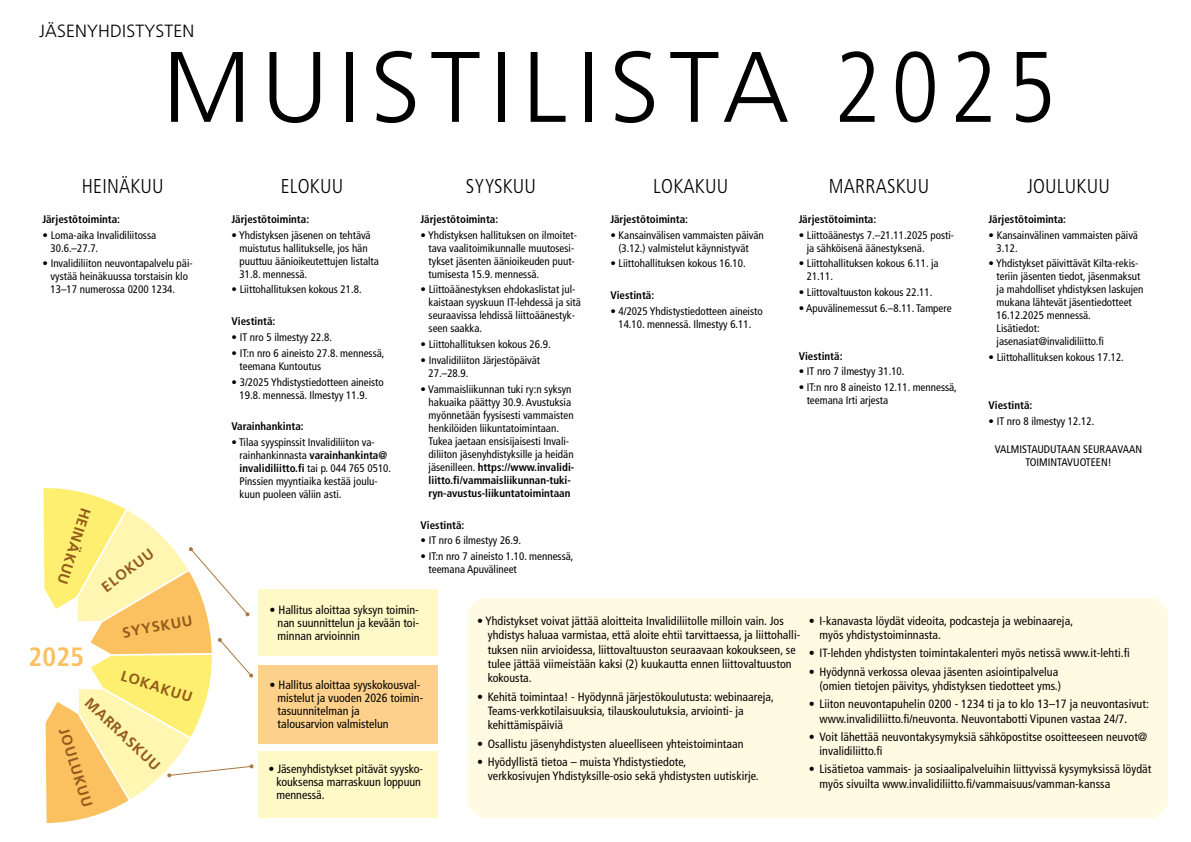
<style>
.page{position:relative;width:1191px;height:842px;background:#fff}
.page>*{position:absolute;margin:0;border:0;box-sizing:border-box;transform-origin:0 0}
.t1{font:300 100px "Frutiger LT Std";letter-spacing:.1em;color:#000}
.t2{font:700 condensed 26.4px "Frutiger LT Std";color:#fbc160}
.t3{font:300 condensed 20px "Frutiger LT Std";letter-spacing:.01em;color:#000}
.t4{font:300 17.7px "Frutiger LT Std";letter-spacing:.01em;color:#000}
.t5{font:700 14.6px "Frutiger LT Std";color:#935b1a}
.t6{font:condensed 12px/14.4px "Frutiger LT Std";letter-spacing:.005em;color:#000}
.t7{font:condensed 11px/13px "Frutiger LT Std";color:#000}
.t8{font:700 condensed 11px "Frutiger LT Std";color:#000}
.s1{font-stretch:condensed}
.s2{font-weight:700}
</style>
<div class="page">
<div style="left:468px;top:598px;width:700px;height:219px;background:#fffbe2"></div>
<div style="left:258px;top:751px;width:180px;height:66px;background:#fff8c7"></div>
<div style="left:258px;top:665px;width:180px;height:79px;background:#fdd18b"></div>
<div style="left:258px;top:589px;width:180px;height:67px;background:#fff8c7"></div>
<svg style="left:43px;top:488px;width:211px;height:336px"></svg>
<h3 class="t4" style="left:39px;top:21px;width:156px">JÄSENYHDISTYSTEN</h3>
<h1 class="t1" style="left:162px;top:31px;width:894px">MUISTILISTA <span class="s1">2025</span></h1>
<h3 class="t3" style="left:82px;top:174px;width:83px">HEINÄKUU</h3>
<p class="t8" style="left:43px;top:212px;width:79px">Järjestötoiminta:</p>
<p class="t7" style="left:51px;top:228px;width:107px;text-indent:-8px">• Loma-aika Invalidiliitossa<br>30.6.–27.7.</p>
<p class="t7" style="left:51px;top:257px;width:144px;text-indent:-8px">• Invalidiliiton neuvontapalvelu päi&shy;vystää heinäkuussa torstaisin klo<br>13–17 numerossa 0200 1234.</p>
<h3 class="t5" style="left:95px;top:511px;width:81px;rotate:108deg">HEINÄKUU</h3>
<h3 class="t5" style="left:98px;top:581px;width:63px;rotate:-37deg">ELOKUU</h3>
<h3 class="t5" style="left:121px;top:624px;width:72px;rotate:-10deg">SYYSKUU</h3>
<h3 class="t5" style="left:124px;top:667px;width:76px;rotate:18deg">LOKAKUU</h3>
<h2 class="t2" style="left:28px;top:641px;width:57px">2025</h2>
<h3 class="t5" style="left:94px;top:694px;width:99px;rotate:44deg">MARRASKUU</h3>
<h3 class="t5" style="left:72px;top:726px;width:83px;rotate:73deg">JOULUKUU</h3>
<h3 class="t3" style="left:281px;top:174px;width:64px">ELOKUU</h3>
<p class="t8" style="left:231px;top:212px;width:79px">Järjestötoiminta:</p>
<p class="t7" style="left:239px;top:228px;width:141px;text-indent:-8px">• Yhdistyksen jäsenen on tehtävä muistutus hallitukselle, jos hän puuttuu äänioikeutettujen listalta<br>31.8. mennessä.</p>
<p class="t7" style="left:231px;top:283px;width:132px">• Liittohallituksen kokous 21.8.</p>
<p class="t8" style="left:231px;top:315px;width:45px">Viestintä:</p>
<p class="t7" style="left:231px;top:331px;width:102px">• IT nro 5 ilmestyy 22.8.</p>
<p class="t7" style="left:239px;top:346px;width:146px;text-indent:-8px">• IT:n nro 6 aineisto 27.8. mennessä, teemana Kuntoutus</p>
<p class="t7" style="left:239px;top:375px;width:146px;text-indent:-8px">• 3/2025 Yhdistystiedotteen aineisto<br>19.8. mennessä. Ilmestyy 11.9.</p>
<p class="t8" style="left:231px;top:420px;width:74px">Varainhankinta:</p>
<p class="t7" style="left:239px;top:436px;width:153px;text-indent:-8px">• Tilaa syyspinssit Invalidiliiton va&shy;rainhankinnasta <span class="s2">varainhankinta@ invalidiliitto.fi</span> tai p. 044 765 0510.<br>Pinssien myyntiaika kestää joulu&shy;kuun puoleen väliin asti.</p>
<h3 class="t3" style="left:466px;top:174px;width:72px">SYYSKUU</h3>
<p class="t8" style="left:420px;top:212px;width:79px">Järjestötoiminta:</p>
<p class="t7" style="left:428px;top:228px;width:150px;text-indent:-8px">• Yhdistyksen hallituksen on ilmoitet&shy;tava vaalitoimikunnalle muutosesi&shy;tykset jäsenten äänioikeuden puut&shy;tumisesta 15.9. mennessä.</p>
<p class="t7" style="left:428px;top:283px;width:154px;text-indent:-8px">• Liittoäänestyksen ehdokaslistat jul&shy;kaistaan syyskuun IT-lehdessä ja sitä seuraavissa lehdissä liittoäänestyk&shy;seen saakka.</p>
<p class="t7" style="left:420px;top:338px;width:132px">• Liittohallituksen kokous 26.9.</p>
<p class="t7" style="left:428px;top:354px;width:113px;text-indent:-8px">• Invalidiliiton Järjestöpäivät<br>27.–28.9.</p>
<p class="t7" style="left:428px;top:383px;width:147px;text-indent:-8px">• Vammaisliikunnan tuki ry:n syksyn hakuaika päättyy 30.9. Avustuksia myönnetään fyysisesti vammaisten henkilöiden liikuntatoimintaan.<br>Tukea jaetaan ensisijaisesti Invali&shy;diliiton jäsenyhdistyksille ja heidän jäsenilleen. <span class="s2">https://www.invalidi&shy;liitto.fi/vammaisliikunnan-tuki&shy;ryn-avustus-liikuntatoimintaan</span></p>
<p class="t8" style="left:420px;top:518px;width:45px">Viestintä:</p>
<p class="t7" style="left:420px;top:534px;width:102px">• IT nro 6 ilmestyy 26.9.</p>
<p class="t7" style="left:428px;top:550px;width:146px;text-indent:-8px">• IT:n nro 7 aineisto 1.10. mennessä, teemana Apuvälineet</p>
<h3 class="t3" style="left:653px;top:174px;width:76px">LOKAKUU</h3>
<p class="t8" style="left:610px;top:212px;width:79px">Järjestötoiminta:</p>
<p class="t7" style="left:618px;top:228px;width:147px;text-indent:-8px">• Kansainvälisen vammaisten päivän (3.12.) valmistelut käynnistyvät</p>
<p class="t7" style="left:610px;top:257px;width:137px">• Liittohallituksen kokous 16.10.</p>
<p class="t8" style="left:610px;top:289px;width:45px">Viestintä:</p>
<p class="t7" style="left:610px;top:305px;width:154px;text-align:center">• 4/2025 Yhdistystiedotteen aineisto<br>14.10. mennessä. Ilmestyy 6.11.</p>
<h3 class="t3" style="left:829px;top:174px;width:102px">MARRASKUU</h3>
<p class="t8" style="left:798px;top:212px;width:79px">Järjestötoiminta:</p>
<p class="t7" style="left:806px;top:228px;width:149px;text-indent:-8px">• Liittoäänestys 7.–21.11.2025 posti&shy;ja sähköisenä äänestyksenä.</p>
<p class="t7" style="left:806px;top:257px;width:133px;text-indent:-8px">• Liittohallituksen kokous 6.11. ja<br>21.11.</p>
<p class="t7" style="left:798px;top:286px;width:135px">• Liittovaltuuston kokous 22.11.</p>
<p class="t7" style="left:798px;top:302px;width:154px">• Apuvälinemessut 6.–8.11. Tampere</p>
<p class="t8" style="left:798px;top:349px;width:45px">Viestintä:</p>
<p class="t7" style="left:798px;top:365px;width:107px">• IT nro 7 ilmestyy 31.10.</p>
<p class="t7" style="left:806px;top:381px;width:152px;text-indent:-8px">• IT:n nro 8 aineisto 12.11. mennessä, teemana Irti arjesta</p>
<h3 class="t3" style="left:1027px;top:174px;width:84px">JOULUKUU</h3>
<p class="t8" style="left:988px;top:212px;width:79px">Järjestötoiminta:</p>
<p class="t7" style="left:996px;top:228px;width:143px;text-indent:-8px">• Kansainvälinen vammaisten päivä<br>3.12.</p>
<p class="t7" style="left:996px;top:257px;width:148px;text-indent:-8px">• Yhdistykset päivittävät Kilta-rekis&shy;teriin jäsenten tiedot, jäsenmaksut ja mahdolliset yhdistyksen laskujen mukana lähtevät jäsentiedotteet<br>16.12.2025 mennessä.<br>Lisätiedot: jasenasiat@invalidiliitto.fi</p>
<p class="t7" style="left:988px;top:351px;width:137px">• Liittohallituksen kokous 17.12.</p>
<p class="t8" style="left:988px;top:398px;width:45px">Viestintä:</p>
<p class="t7" style="left:988px;top:414px;width:107px">• IT nro 8 ilmestyy 12.12.</p>
<p class="t7" style="left:994px;top:443px;width:149px;text-align:center">VALMISTAUDUTAAN SEURAAVAAN<br>TOIMINTAVUOTEEN!</p>
<p class="t6" style="left:277px;top:603px;width:143px;line-height:13px;text-align:justify;text-indent:-8px">• Hallitus aloittaa syksyn toimin&shy;nan suunnittelun ja kevään toi&shy;minnan arvioinnin</p>
<p class="t6" style="left:277px;top:678px;width:147px;line-height:13px;text-indent:-8px">• Hallitus aloittaa syyskokousval&shy;mistelut ja vuoden 2026 toimin&shy;tasuunnitelman ja<br>talousarvion valmistelun</p>
<p class="t6" style="left:276px;top:763px;width:148px;line-height:13px;text-indent:-8px">• Jäsenyhdistykset pitävät syysko&shy;kouksensa marraskuun loppuun mennessä.</p>
<p class="t6" style="left:488px;top:614px;width:314px;text-indent:-11px">• Yhdistykset voivat jättää aloitteita Invalidiliitolle milloin vain. Jos yhdistys haluaa varmistaa, että aloite ehtii tarvittaessa, ja liittohalli&shy;tuksen niin arvioidessa, liittovaltuuston seuraavaan kokoukseen, se tulee jättää viimeistään kaksi (2) kuukautta ennen liittovaltuuston kokousta.</p>
<p class="t6" style="left:488px;top:689px;width:288px;text-indent:-11px">• Kehitä toimintaa! - Hyödynnä järjestökoulutusta: webinaareja,<br>Teams-verkkotilaisuuksia, tilauskoulutuksia, arviointi- ja kehittämispäiviä</p>
<p class="t6" style="left:477px;top:736px;width:268px">• Osallistu jäsenyhdistysten alueelliseen yhteistoimintaan</p>
<p class="t6" style="left:488px;top:754px;width:272px;text-indent:-11px">• Hyödyllistä tietoa – muista Yhdistystiedote,<br>verkkosivujen Yhdistyksille-osio sekä yhdistysten uutiskirje.</p>
<p class="t6" style="left:819px;top:614px;width:255px;text-indent:-11px">• I-kanavasta löydät videoita, podcasteja ja webinaareja, myös yhdistystoiminnasta.</p>
<p class="t6" style="left:809px;top:646px;width:322px">• IT-lehden yhdistysten toimintakalenteri myös netissä www.it-lehti.fi</p>
<p class="t6" style="left:809px;top:664px;width:254px;text-align:right">• Hyödynnä verkossa olevaa jäsenten asiointipalvelua (omien tietojen päivitys, yhdistyksen tiedotteet yms.)</p>
<p class="t6" style="left:819px;top:697px;width:331px;text-indent:-11px">• Liiton neuvontapuhelin 0200 - 1234 ti ja to klo 13–17 ja neuvontasivut: www.invalidiliitto.fi/neuvonta. Neuvontabotti Vipunen vastaa 24/7.</p>
<p class="t6" style="left:819px;top:729px;width:329px;text-indent:-11px">• Voit lähettää neuvontakysymyksiä sähköpostitse osoitteeseen neuvot@ invalidiliitto.fi</p>
<p class="t6" style="left:819px;top:762px;width:333px;text-indent:-11px">• Lisätietoa vammais- ja sosiaalipalveluihin liittyvissä kysymyksissä löydät myös sivuilta www.invalidiliitto.fi/vammaisuus/vamman-kanssa</p>
</div>
